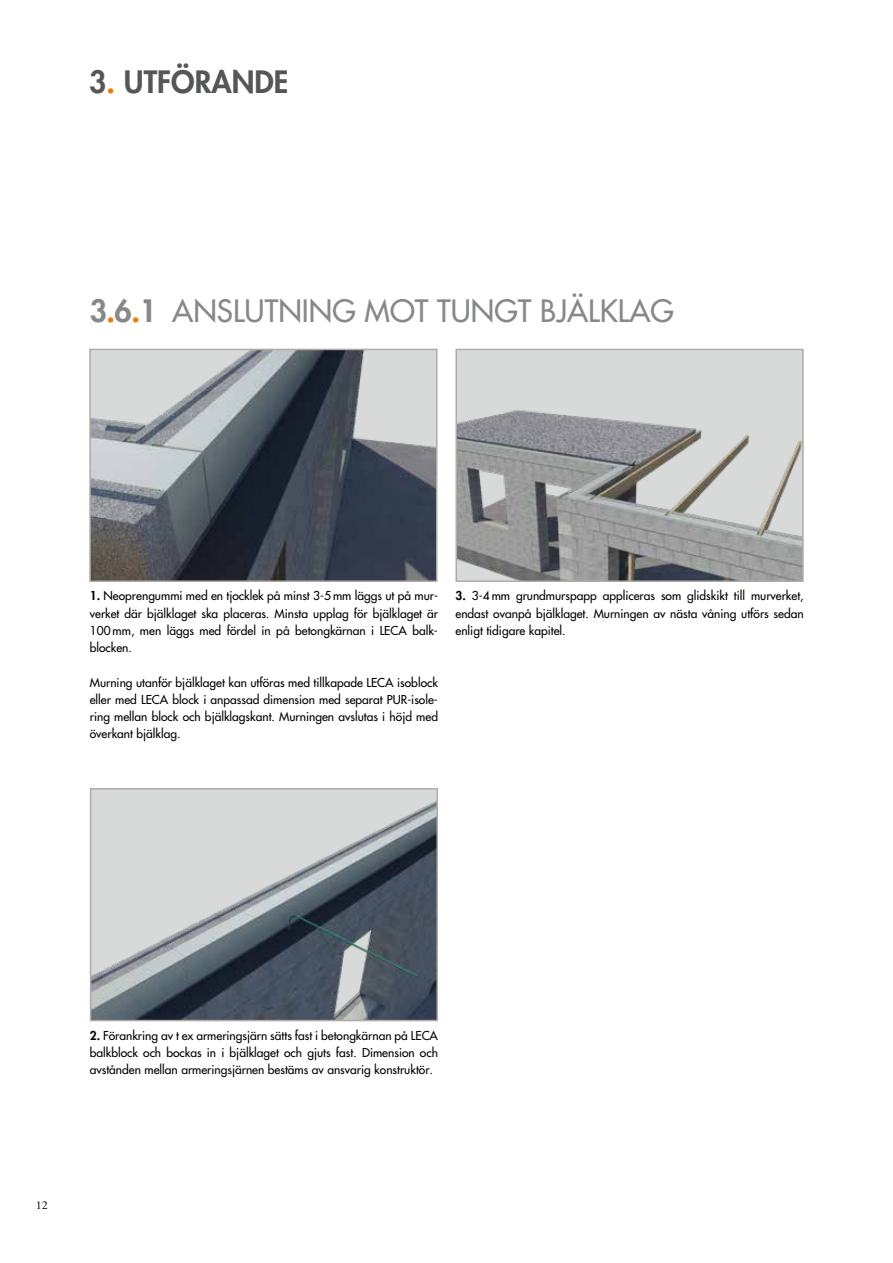
<style>
.page{position:relative;width:893px;height:1263px;background:#fff}
.page>*{position:absolute;margin:0;border:0;box-sizing:border-box;transform-origin:0 0}
.t1{font:500 30px "Futura Std";color:#878988}
.t2{font:800 30px "Futura Std";color:#555756}
.t3{font:500 12px/17.2px "Futura Std";color:#000;text-align:justify}
.t4{font:12px "Adobe Garamond Pro";color:#000}
.s1{color:#f17900}
.s2{font-weight:800}
.s3{font-weight:800;color:#f17900}
</style>
<div class="page">
<img style="left:93px;top:791px;width:342px;height:227px">
<div style="left:90px;top:788px;width:348px;height:233px;border:2px solid #b1aaa5"></div>
<img style="left:92px;top:352px;width:342px;height:227px">
<div style="left:89px;top:349px;width:348px;height:233px;border:2px solid #b1aaa5"></div>
<img style="left:458px;top:352px;width:343px;height:227px">
<div style="left:455px;top:349px;width:349px;height:233px;border:2px solid #b1aaa5"></div>
<h1 class="t2" style="left:89px;top:63px;width:201px">3<span class="s1">.</span> UTFÖRANDE</h1>
<h1 class="t1" style="left:90px;top:293px;width:586px"><span class="s2">3</span><span class="s3">.</span><span class="s2">6</span><span class="s3">.</span><span class="s2">1</span> ANSLUTNING MOT TUNGT BJÄLKLAG</h1>
<p class="t3" style="left:90px;top:587px;width:350px"><span class="s2">1.</span> Neoprengummi med en tjocklek på minst 3-5 mm läggs ut på mur&shy;verket där bjälklaget ska placeras. Minsta upplag för bjälklaget är 100 mm, men läggs med fördel in på betongkärnan i LECA balk&shy;blocken.</p>
<p class="t3" style="left:90px;top:674px;width:350px">Murning utanför bjälklaget kan utföras med tillkapade LECA isoblock eller med LECA block i anpassad dimension med separat PUR-isole&shy;ring mellan block och bjälklagskant. Murningen avslutas i höjd med överkant bjälklag.</p>
<p class="t3" style="left:455px;top:587px;width:350px"><span class="s2">3.</span> 3-4 mm grundmurspapp appliceras som glidskikt till murverket, endast ovanpå bjälklaget. Murningen av nästa våning utförs sedan enligt tidigare kapitel.</p>
<p class="t3" style="left:90px;top:1027px;width:350px"><span class="s2">2.</span> Förankring av t ex armeringsjärn sätts fast i betongkärnan på LECA balkblock och bockas in i bjälklaget och gjuts fast. Dimension och avstånden mellan armeringsjärnen bestäms av ansvarig konstruktör.</p>
<p class="t4" style="left:36px;top:1197px;width:13px">12</p>
</div>
